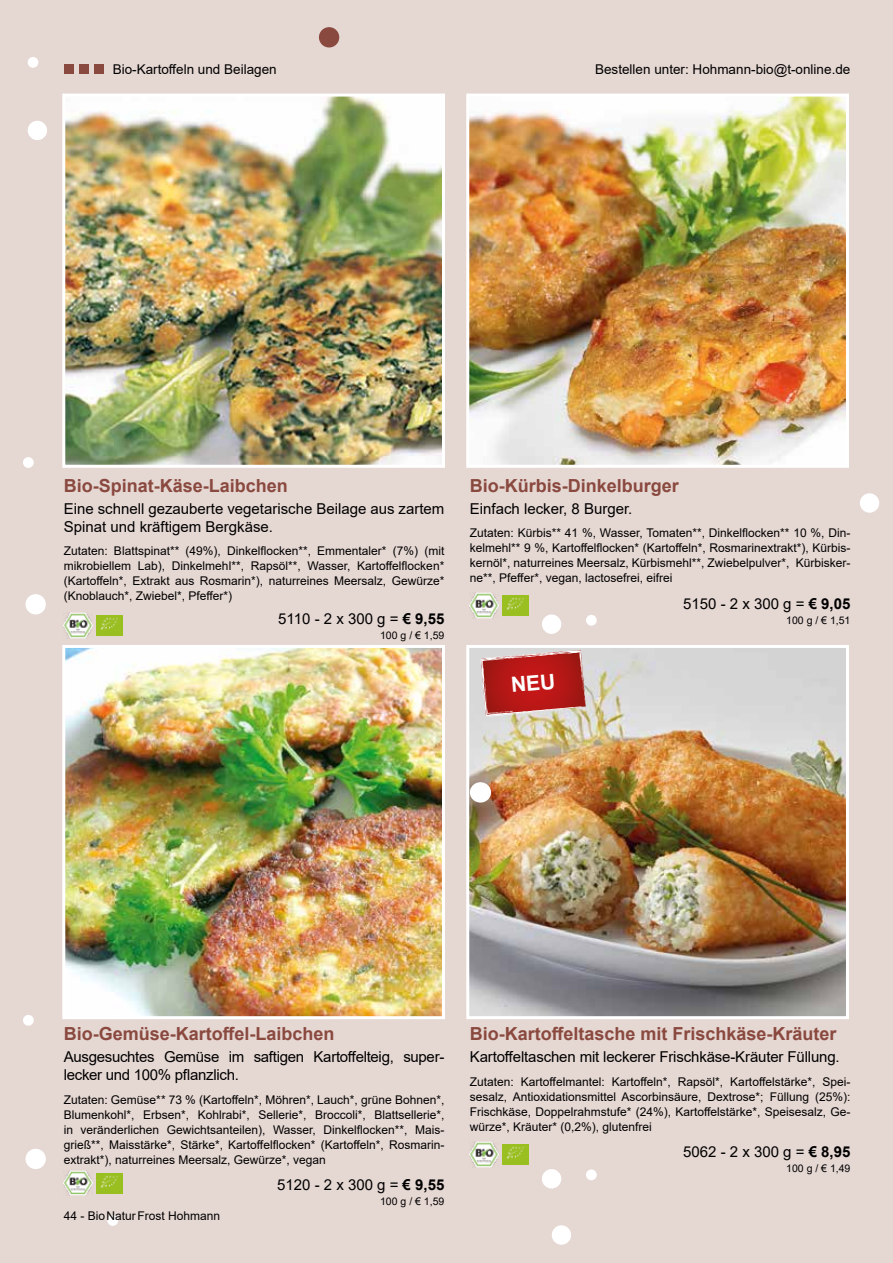
<style>
.page{position:relative;width:893px;height:1263px;background:#e5d7d2}
.page>*{position:absolute;margin:0;border:0;box-sizing:border-box;transform-origin:0 0}
.t1{font:700 18px "Arial";color:#8a493f}
.t2{font:15px/18px "Arial";color:#000}
.t3{font:15px/18px "Arial";letter-spacing:-.02em;color:#000}
.t4{font:13.5px "Arial";color:#000}
.t5{font:12px/15px "Arial";color:#000;text-align:justify}
.t6{font:10.5px "Arial";color:#000}
.s1{font-weight:700}
</style>
<div class="page">
<div style="left:319px;top:27px;width:20px;height:20px;background:#8a493f;border-radius:50%"></div>
<div style="left:552px;top:1225px;width:19px;height:20px;background:#fff;border-radius:50%"></div>
<img style="left:66px;top:98px;width:375px;height:366px">
<div style="left:62px;top:94px;width:383px;height:374px;border:3px solid #fff"></div>
<img style="left:66px;top:649px;width:375px;height:366px">
<div style="left:62px;top:645px;width:383px;height:374px;border:3px solid #fff"></div>
<img style="left:470px;top:98px;width:375px;height:366px">
<div style="left:466px;top:94px;width:383px;height:374px;border:3px solid #fff"></div>
<img style="left:470px;top:649px;width:375px;height:366px">
<div style="left:466px;top:645px;width:383px;height:374px;border:3px solid #fff"></div>
<div style="left:28px;top:121px;width:19px;height:19px;background:#fff;border-radius:50%"></div>
<div style="left:28px;top:57px;width:10px;height:11px;background:#fff;border-radius:50%"></div>
<div style="left:64px;top:64px;width:10px;height:10px;background:#8a493f"></div>
<div style="left:79px;top:64px;width:10px;height:10px;background:#8a493f"></div>
<div style="left:94px;top:64px;width:10px;height:10px;background:#8a493f"></div>
<div style="left:26px;top:594px;width:20px;height:20px;background:#fff;border-radius:50%"></div>
<div style="left:26px;top:1149px;width:20px;height:20px;background:#fff;border-radius:50%"></div>
<div style="left:470px;top:782px;width:21px;height:20px;background:#fff;border-radius:50%"></div>
<div style="left:542px;top:614px;width:19px;height:20px;background:#fff;border-radius:50%"></div>
<div style="left:542px;top:1169px;width:19px;height:19px;background:#fff;border-radius:50%"></div>
<div style="left:860px;top:493px;width:19px;height:20px;background:#fff;border-radius:50%"></div>
<div style="left:586px;top:615px;width:11px;height:11px;background:#fff;border-radius:50%"></div>
<div style="left:586px;top:1169px;width:11px;height:11px;background:#fff;border-radius:50%"></div>
<div style="left:23px;top:457px;width:11px;height:11px;background:#fff;border-radius:50%"></div>
<div style="left:23px;top:1015px;width:11px;height:11px;background:#fff;border-radius:50%"></div>
<div style="left:107px;top:1215px;width:11px;height:11px;background:#fff;border-radius:50%"></div>
<img style="left:96px;top:615px;width:27px;height:20px">
<img style="left:64px;top:612px;width:29px;height:26px">
<img style="left:96px;top:1173px;width:27px;height:20px">
<img style="left:64px;top:1170px;width:29px;height:26px">
<img style="left:502px;top:595px;width:27px;height:20px">
<img style="left:470px;top:592px;width:29px;height:26px">
<img style="left:502px;top:1145px;width:27px;height:19px">
<img style="left:470px;top:1142px;width:29px;height:25px">
<svg style="left:480px;top:649px;width:106px;height:68px"></svg>
<p class="t4" style="left:113px;top:60px;width:166px">Bio-Kartoffeln und Beilagen</p>
<p class="t4" style="left:595px;top:60px;width:257px">Bestellen unter: Hohmann-bio@t-online.de</p>
<h1 class="t1" style="left:64px;top:472px;width:226px">Bio-Spinat-Käse-Laibchen</h1>
<p class="t2" style="left:64px;top:499px;width:382px">Eine schnell gezauberte vegetarische Beilage aus zartem<br>Spinat und kräftigem Bergkäse.</p>
<p class="t5" style="left:64px;top:543px;width:382px">Zutaten: Blattspinat** (49%), Dinkelflocken**, Emmentaler* (7%) (mit mikrobiellem Lab), Dinkelmehl**, Rapsöl**, Wasser, Kartoffelflocken* (Kartoffeln*, Extrakt aus Rosmarin*), naturreines Meersalz, Gewürze* (Knoblauch*, Zwiebel*, Pfeffer*)</p>
<p class="t2" style="left:278px;top:609px;width:168px">5110 - 2 x 300 g = <span class="s1">€ 9,55</span></p>
<p class="t6" style="left:380px;top:628px;width:66px">100 g / € 1,59</p>
<h1 class="t1" style="left:470px;top:472px;width:211px">Bio-Kürbis-Dinkelburger</h1>
<p class="t2" style="left:470px;top:499px;width:164px">Einfach lecker, 8 Burger.</p>
<p class="t5" style="left:470px;top:525px;width:382px">Zutaten: Kürbis** 41 %, Wasser, Tomaten**, Dinkelflocken** 10 %, Din&shy;kelmehl** 9 %, Kartoffelflocken* (Kartoffeln*, Rosmarinextrakt*), Kürbis&shy;kernöl*, naturreines Meersalz, Kürbismehl**, Zwiebelpulver*, Kürbisker&shy;ne**, Pfeffer*, vegan, lactosefrei, eifrei</p>
<p class="t2" style="left:683px;top:594px;width:169px">5150 - 2 x 300 g = <span class="s1">€ 9,05</span></p>
<p class="t6" style="left:786px;top:613px;width:66px">100 g / € 1,51</p>
<h1 class="t1" style="left:64px;top:1021px;width:272px">Bio-Gemüse-Kartoffel-Laibchen</h1>
<p class="t3" style="left:64px;top:1047px;width:382px">Ausgesuchtes Gemüse im saftigen Kartoffelteig, super&shy;lecker und 100% pflanzlich.</p>
<p class="t5" style="left:64px;top:1092px;width:382px">Zutaten: Gemüse** 73 % (Kartoffeln*, Möhren*, Lauch*, grüne Bohnen*, Blumenkohl*, Erbsen*, Kohlrabi*, Sellerie*, Broccoli*, Blattsellerie*, in veränderlichen Gewichtsanteilen), Wasser, Dinkelflocken**, Mais&shy;grieß**, Maisstärke*, Stärke*, Kartoffelflocken* (Kartoffeln*, Rosmarin&shy;extrakt*), naturreines Meersalz, Gewürze*, vegan</p>
<p class="t2" style="left:277px;top:1176px;width:169px">5120 - 2 x 300 g = <span class="s1">€ 9,55</span></p>
<p class="t6" style="left:380px;top:1194px;width:66px">100 g / € 1,59</p>
<p class="t5" style="left:64px;top:1209px;width:158px">44 - BioNaturFrost Hohmann</p>
<h1 class="t1" style="left:470px;top:1021px;width:368px">Bio-Kartoffeltasche mit Frischkäse-Kräuter</h1>
<p class="t2" style="left:470px;top:1047px;width:371px">Kartoffeltaschen mit leckerer Frischkäse-Kräuter Füllung.</p>
<p class="t5" style="left:470px;top:1074px;width:382px">Zutaten: Kartoffelmantel: Kartoffeln*, Rapsöl*, Kartoffelstärke*, Spei&shy;sesalz, Antioxidationsmittel Ascorbinsäure, Dextrose*; Füllung (25%):<br>Frischkäse, Doppelrahmstufe* (24%), Kartoffelstärke*, Speisesalz, Ge&shy;würze*, Kräuter* (0,2%), glutenfrei</p>
<p class="t2" style="left:683px;top:1143px;width:169px">5062 - 2 x 300 g = <span class="s1">€ 8,95</span></p>
<p class="t6" style="left:786px;top:1161px;width:66px">100 g / € 1,49</p>
</div>
